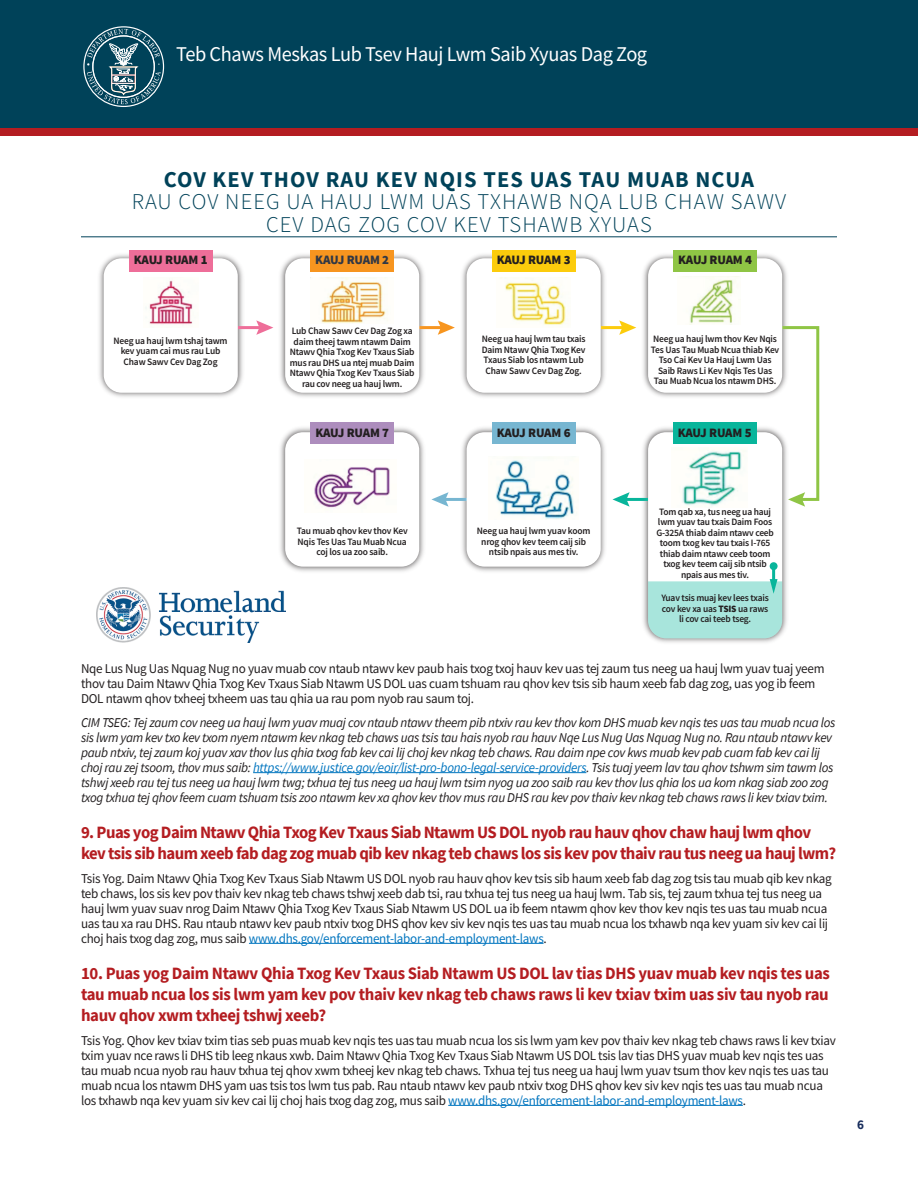
<style>
.page{position:relative;width:918px;height:1188px;background:#fff}
.page>*{position:absolute;margin:0;border:0;box-sizing:border-box;transform-origin:0 0}
.t1{font:300 22.5px/22.5px "Source Sans Pro";letter-spacing:.05em;color:#004259;text-align:center}
.t2{font:700 22.5px "Source Sans Pro";letter-spacing:.05em;color:#004259}
.t3{font:21px "Source Sans Pro";letter-spacing:-.02em;color:#fff}
.t4{font:700 17.25px/21px "Source Sans Pro";letter-spacing:-.03em;color:#b41d21}
.t5{font:13.5px/15px "Source Sans Pro";letter-spacing:-.02em;color:#231f20}
.t6{font:italic 13.5px/15px "Source Sans Pro";letter-spacing:-.02em;color:#231f20}
.t7{font:700 13.5px "Source Sans Pro";color:#192e5d}
.t8{font:900 12.75px "Source Sans Pro";letter-spacing:-.025em;color:#231f20}
.t9{font:900 12.75px "Source Sans Pro";letter-spacing:-.025em;color:#313845}
.t10{font:600 9.75px/10.5px "Source Sans Pro";letter-spacing:-.02em;color:#231f20;text-align:center}
.s1{font-weight:900}
.s2{color:#0075bf}
</style>
<div class="page">
<div style="left:0;top:0;width:918px;height:128px;background:#004259"></div>
<div style="left:0;top:128px;width:918px;height:8px;background:#b41d21"></div>
<hr style="left:253px;top:772px;width:333px;height:1px;background:#0075bf">
<hr style="left:249px;top:943px;width:295px;height:1px;background:#0075bf">
<hr style="left:448px;top:1105px;width:295px;height:1px;background:#0075bf">
<hr style="left:81px;top:236px;width:756px;height:1px;background:#004259">
<hr style="left:419px;top:326px;width:24px;height:3px;background:#f7951f">
<svg style="left:438px;top:320px;width:17px;height:15px"></svg>
<hr style="left:238px;top:326px;width:24px;height:3px;background:#ee6e99">
<svg style="left:256px;top:320px;width:17px;height:15px"></svg>
<hr style="left:601px;top:326px;width:24px;height:3px;background:#fccc0c">
<svg style="left:619px;top:320px;width:17px;height:15px"></svg>
<hr style="left:624px;top:498px;width:24px;height:3px;background:#08b59b">
<svg style="left:612px;top:492px;width:18px;height:15px"></svg>
<hr style="left:443px;top:498px;width:24px;height:3px;background:#77b6d1">
<svg style="left:431px;top:492px;width:18px;height:15px"></svg>
<svg style="left:790px;top:326px;width:30px;height:181px"></svg>
<img style="left:99px;top:254px;width:147px;height:143px">
<div style="left:104px;top:258px;width:134px;height:135px;background:#fff;border-radius:18px"></div>
<img style="left:280px;top:254px;width:147px;height:143px">
<div style="left:285px;top:258px;width:134px;height:135px;background:#fff;border-radius:18px"></div>
<img style="left:462px;top:250px;width:147px;height:147px">
<div style="left:467px;top:258px;width:134px;height:135px;background:#fff;border-radius:18px"></div>
<img style="left:643px;top:254px;width:147px;height:143px">
<div style="left:648px;top:258px;width:134px;height:135px;background:#fff;border-radius:18px"></div>
<img style="left:280px;top:427px;width:144px;height:145px">
<div style="left:285px;top:432px;width:134px;height:135px;background:#fff;border-radius:18px"></div>
<img style="left:460px;top:424px;width:145px;height:148px">
<div style="left:467px;top:432px;width:134px;height:135px;background:#fff;border-radius:18px"></div>
<img style="left:640px;top:424px;width:150px;height:219px">
<div style="left:648px;top:432px;width:134px;height:206px;background:#fff;border-radius:18px"></div>
<div style="left:129px;top:250px;width:84px;height:21px;background:#ee6e99"></div>
<div style="left:310px;top:250px;width:84px;height:21px;background:#f7951f"></div>
<div style="left:492px;top:250px;width:83px;height:21px;background:#fccc0c"></div>
<div style="left:673px;top:250px;width:84px;height:21px;background:#8fc545"></div>
<div style="left:310px;top:423px;width:84px;height:21px;background:#ad8dbd"></div>
<div style="left:492px;top:423px;width:83px;height:21px;background:#77b6d1"></div>
<div style="left:673px;top:423px;width:83px;height:21px;background:#08b59b"></div>
<img style="left:97px;top:588px;width:188px;height:54px">
<hr style="left:772px;top:566px;width:3px;height:16px;background:#08b59b">
<svg style="left:648px;top:579px;width:134px;height:59px;background:#aae5dc"></svg>
<div style="left:770px;top:562px;width:8px;height:8px;background:#08b59b;border-radius:50%"></div>
<img style="left:145px;top:280px;width:48px;height:45px">
<img style="left:310px;top:277px;width:78px;height:46px">
<img style="left:500px;top:278px;width:69px;height:47px">
<img style="left:689px;top:277px;width:47px;height:47px">
<img style="left:314px;top:467px;width:76px;height:41px">
<img style="left:496px;top:457px;width:81px;height:62px">
<img style="left:682px;top:450px;width:62px;height:56px">
<div style="left:83px;top:26px;width:81px;height:81px;border:1px solid #fff;border-radius:50%"></div>
<svg style="left:87px;top:29px;width:74px;height:75px"></svg>
<h2 class="t3" style="left:176px;top:40px;width:473px">Teb Chaws Meskas Lub Tsev Hauj Lwm Saib Xyuas Dag Zog</h2>
<h2 class="t2" style="left:164px;top:164px;width:592px">COV KEV THOV RAU KEV NQIS TES UAS TAU MUAB NCUA</h2>
<h3 class="t1" style="left:132px;top:190px;width:656px">RAU COV NEEG UA HAUJ LWM UAS TXHAWB NQA LUB CHAW SAWV<br>CEV DAG ZOG COV KEV TSHAWB XYUAS</h3>
<p class="t8" style="left:134px;top:252px;width:75px">KAUJ RUAM 1</p>
<p class="t9" style="left:315px;top:252px;width:75px">KAUJ RUAM 2</p>
<p class="t8" style="left:497px;top:252px;width:75px">KAUJ RUAM 3</p>
<p class="t8" style="left:678px;top:252px;width:75px">KAUJ RUAM 4</p>
<p class="t10" style="left:114px;top:335px;width:115px">Neeg ua hauj lwm tshaj tawm kev yuam cai mus rau Lub<br>Chaw Sawv Cev Dag Zog</p>
<p class="t10" style="left:290px;top:325px;width:126px">Lub Chaw Sawv Cev Dag Zog xa daim theej tawm ntawm Daim<br>Ntawv Qhia Txog Kev Txaus Siab mus rau DHS ua ntej muab Daim<br>Ntawv Qhia Txog Kev Txaus Siab rau cov neeg ua hauj lwm.</p>
<p class="t10" style="left:482px;top:334px;width:105px">Neeg ua hauj lwm tau txais<br>Daim Ntawv Qhia Txog Kev<br>Txaus Siab los ntawm Lub<br>Chaw Sawv Cev Dag Zog.</p>
<p class="t10" style="left:651px;top:334px;width:130px">Neeg ua hauj lwm thov Kev Nqis<br>Tes Uas Tau Muab Ncua thiab Kev<br>Tso Cai Kev Ua Hauj Lwm Uas<br>Saib Raws Li Kev Nqis Tes Uas<br>Tau Muab Ncua los ntawm DHS.</p>
<p class="t8" style="left:315px;top:424px;width:75px">KAUJ RUAM 7</p>
<p class="t8" style="left:497px;top:424px;width:75px">KAUJ RUAM 6</p>
<p class="t8" style="left:678px;top:424px;width:75px">KAUJ RUAM 5</p>
<p class="t10" style="left:297px;top:526px;width:112px">Tau muab qhov kev thov Kev<br>Nqis Tes Uas Tau Muab Ncua coj los ua zoo saib.</p>
<p class="t10" style="left:477px;top:526px;width:115px">Neeg ua hauj lwm yuav koom nrog qhov kev teem caij sib ntsib npais aus mes tiv.</p>
<p class="t10" style="left:656px;top:506px;width:119px">Tom qab xa, tus neeg ua hauj lwm yuav tau txais Daim Foos<br>G-325A thiab daim ntawv ceeb toom txog kev tau txais I-765 thiab daim ntawv ceeb toom txog kev teem caij sib ntsib npais aus mes tiv.</p>
<p class="t10" style="left:661px;top:593px;width:109px">Yuav tsis muaj kev lees txais cov kev xa uas <span class="s1">TSIS</span> ua raws li cov cai teeb tseg.</p>
<p class="t5" style="left:81px;top:661px;width:745px">Nqe Lus Nug Uas Nquag Nug no yuav muab cov ntaub ntawv kev paub hais txog txoj hauv kev uas tej zaum tus neeg ua hauj lwm yuav tuaj yeem thov tau Daim Ntawv Qhia Txog Kev Txaus Siab Ntawm US DOL uas cuam tshuam rau qhov kev tsis sib haum xeeb fab dag zog, uas yog ib feem<br>DOL ntawm qhov txheej txheem uas tau qhia ua rau pom nyob rau saum toj.</p>
<p class="t6" style="left:81px;top:715px;width:756px">CIM TSEG: Tej zaum cov neeg ua hauj lwm yuav muaj cov ntaub ntawv theem pib ntxiv rau kev thov kom DHS muab kev nqis tes uas tau muab ncua los sis lwm yam kev txo kev txom nyem ntawm kev nkag teb chaws uas tsis tau hais nyob rau hauv Nqe Lus Nug Uas Nquag Nug no. Rau ntaub ntawv kev paub ntxiv, tej zaum koj yuav xav thov lus qhia txog fab kev cai lij choj kev nkag teb chaws. Rau daim npe cov kws muab kev pab cuam fab kev cai lij choj rau zej tsoom, thov mus saib: <span class="s2">https://www.justice.gov/eoir/list-pro-bono-legal-service-providers</span>. Tsis tuaj yeem lav tau qhov tshwm sim tawm los tshwj xeeb rau tej tus neeg ua hauj lwm twg; txhua tej tus neeg ua hauj lwm tsim nyog ua zoo saib rau kev thov lus qhia los ua kom nkag siab zoo zog txog txhua tej qhov feem cuam tshuam tsis zoo ntawm kev xa qhov kev thov mus rau DHS rau kev pov thaiv kev nkag teb chaws raws li kev txiav txim.</p>
<h3 class="t4" style="left:81px;top:822px;width:757px">9. Puas yog Daim Ntawv Qhia Txog Kev Txaus Siab Ntawm US DOL nyob rau hauv qhov chaw hauj lwm qhov kev tsis sib haum xeeb fab dag zog muab qib kev nkag teb chaws los sis kev pov thaiv rau tus neeg ua hauj lwm?</h3>
<p class="t5" style="left:81px;top:871px;width:752px">Tsis Yog. Daim Ntawv Qhia Txog Kev Txaus Siab Ntawm US DOL nyob rau hauv qhov kev tsis sib haum xeeb fab dag zog tsis tau muab qib kev nkag teb chaws, los sis kev pov thaiv kev nkag teb chaws tshwj xeeb dab tsi, rau txhua tej tus neeg ua hauj lwm. Tab sis, tej zaum txhua tej tus neeg ua hauj lwm yuav suav nrog Daim Ntawv Qhia Txog Kev Txaus Siab Ntawm US DOL ua ib feem ntawm qhov kev thov kev nqis tes uas tau muab ncua uas tau xa rau DHS. Rau ntaub ntawv kev paub ntxiv txog DHS qhov kev siv kev nqis tes uas tau muab ncua los txhawb nqa kev yuam siv kev cai lij choj hais txog dag zog, mus saib <span class="s2">www.dhs.gov/enforcement-labor-and-employment-laws</span>.</p>
<h3 class="t4" style="left:81px;top:963px;width:750px;text-align:justify">10. Puas yog Daim Ntawv Qhia Txog Kev Txaus Siab Ntawm US DOL lav tias DHS yuav muab kev nqis tes uas tau muab ncua los sis lwm yam kev pov thaiv kev nkag teb chaws raws li kev txiav txim uas siv tau nyob rau hauv qhov xwm txheej tshwj xeeb?</h3>
<p class="t5" style="left:81px;top:1033px;width:756px">Tsis Yog. Qhov kev txiav txim tias seb puas muab kev nqis tes uas tau muab ncua los sis lwm yam kev pov thaiv kev nkag teb chaws raws li kev txiav txim yuav nce raws li DHS tib leeg nkaus xwb. Daim Ntawv Qhia Txog Kev Txaus Siab Ntawm US DOL tsis lav tias DHS yuav muab kev nqis tes uas tau muab ncua nyob rau hauv txhua tej qhov xwm txheej kev nkag teb chaws. Txhua tej tus neeg ua hauj lwm yuav tsum thov kev nqis tes uas tau muab ncua los ntawm DHS yam uas tsis tos lwm tus pab. Rau ntaub ntawv kev paub ntxiv txog DHS qhov kev siv kev nqis tes uas tau muab ncua los txhawb nqa kev yuam siv kev cai lij choj hais txog dag zog, mus saib <span class="s2">www.dhs.gov/enforcement-labor-and-employment-laws</span>.</p>
<p class="t7" style="left:857px;top:1115px;width:8px">6</p>
</div>
